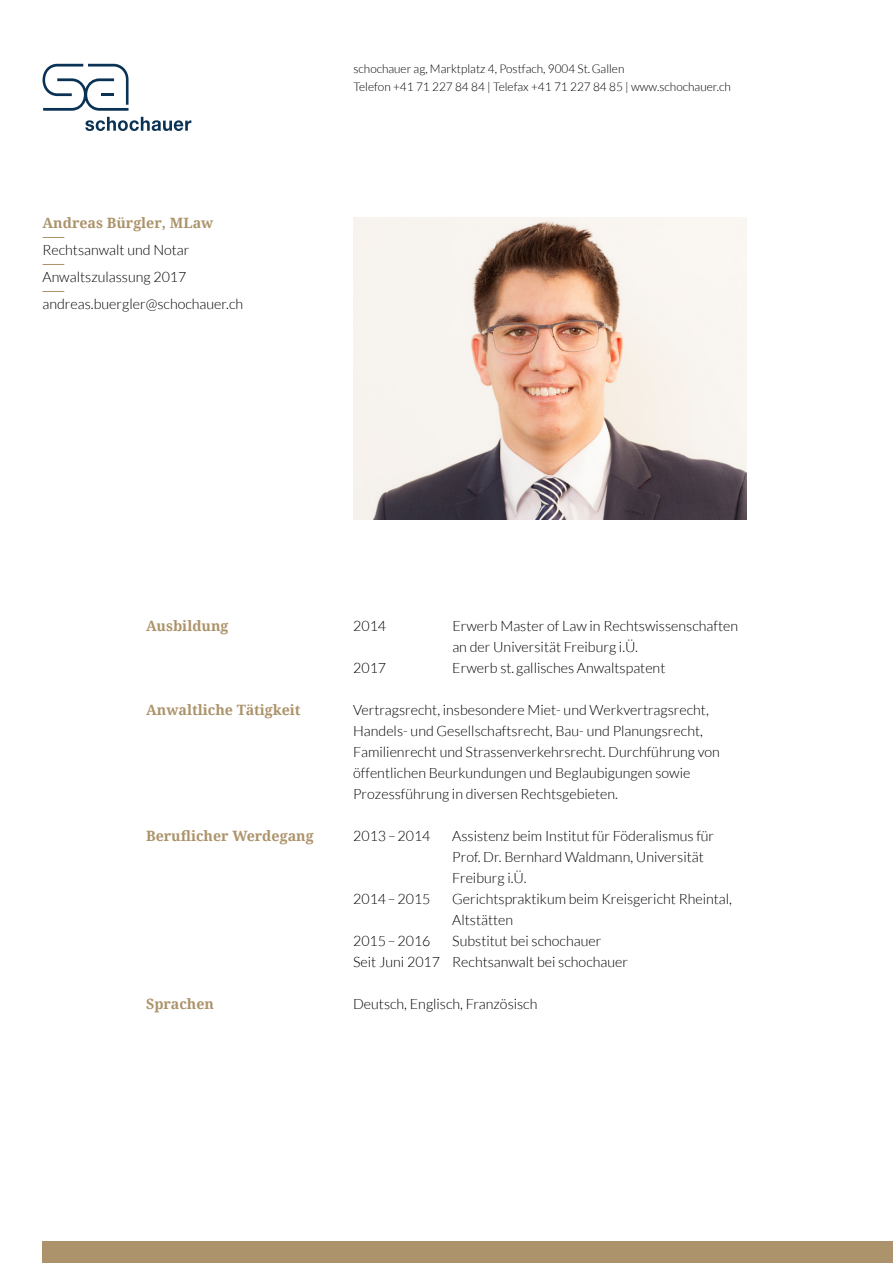
<style>
.page{position:relative;width:893px;height:1263px;background:#fff}
.page>*{position:absolute;margin:0;border:0;box-sizing:border-box;transform-origin:0 0}
.t1{font:300 14.25px/21px "Lato";color:#000}
.t2{font:700 14.25px "Noto Serif";color:#ac936b}
.t3{font:300 12px/18px "Lato";color:#000}
</style>
<div class="page">
<svg style="left:43px;top:64px;width:86px;height:47px"></svg>
<svg style="left:85px;top:117px;width:106px;height:14px"></svg>
<div style="left:43px;top:1242px;width:850px;height:21px;background:#ac936b"></div>
<svg style="left:43px;top:237px;width:21px;height:1px"></svg>
<svg style="left:43px;top:264px;width:21px;height:1px"></svg>
<svg style="left:43px;top:291px;width:21px;height:1px"></svg>
<img style="left:353px;top:218px;width:394px;height:302px">
<p class="t2" style="left:43px;top:213px;width:172px">Andreas Bürgler, MLaw</p>
<p class="t1" style="left:43px;top:236px;width:202px;line-height:27px">Rechtsanwalt und Notar<br>Anwaltszulassung 2017 andreas.buergler@schochauer.ch</p>
<p class="t3" style="left:353px;top:60px;width:379px">schochauer ag, Marktplatz 4, Postfach, 9004 St.Gallen<br>Telefon +41 71 227 84 84 | Telefax +41 71 227 84 85 | www.schochauer.ch</p>
<p class="t2" style="left:146px;top:616px;width:84px">Ausbildung</p>
<p class="t1" style="left:353px;top:615px;width:35px">2014</p>
<p class="t1" style="left:452px;top:615px;width:287px">Erwerb Master of Law in Rechtswissenschaften an der Universität Freiburg i.Ü.</p>
<p class="t1" style="left:353px;top:657px;width:35px">2017</p>
<p class="t1" style="left:452px;top:657px;width:215px">Erwerb st. gallisches Anwaltspatent</p>
<p class="t2" style="left:146px;top:700px;width:156px">Anwaltliche Tätigkeit</p>
<p class="t1" style="left:353px;top:699px;width:368px">Vertragsrecht, insbesondere Miet- und Werkvertragsrecht, Handels- und Gesellschaftsrecht, Bau- und Planungsrecht, Familienrecht und Strassenverkehrsrecht. Durchführung von öffentlichen Beurkundungen und Beglaubigungen sowie Prozessführung in diversen Rechtsgebieten.</p>
<p class="t2" style="left:146px;top:826px;width:169px">Beruflicher Werdegang</p>
<p class="t1" style="left:353px;top:825px;width:79px">2013–2014</p>
<p class="t1" style="left:452px;top:825px;width:263px">Assistenz beim Institut für Föderalismus für<br>Prof. Dr. Bernhard Waldmann, Universität<br>Freiburg i.Ü.</p>
<p class="t1" style="left:353px;top:888px;width:79px">2014–2015</p>
<p class="t1" style="left:452px;top:888px;width:281px">Gerichtspraktikum beim Kreisgericht Rheintal,<br>Altstätten</p>
<p class="t1" style="left:353px;top:930px;width:79px">2015–2016</p>
<p class="t1" style="left:353px;top:930px;width:276px;text-indent:99px">Substitut bei schochauer<br>Seit Juni 2017 Rechtsanwalt bei schochauer</p>
<p class="t2" style="left:146px;top:994px;width:69px">Sprachen</p>
<p class="t1" style="left:353px;top:993px;width:186px">Deutsch, Englisch, Französisch</p>
</div>
